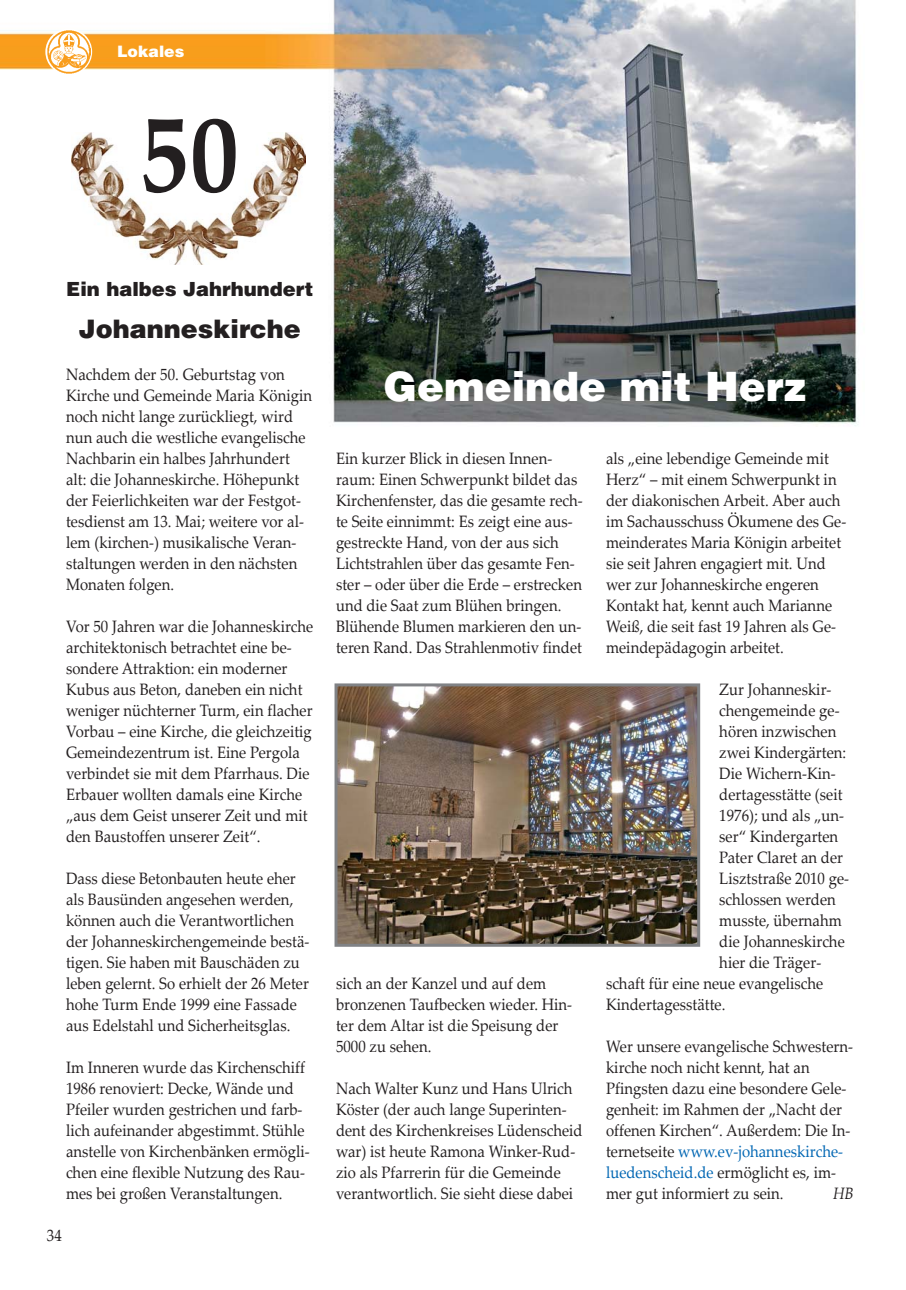
<style>
.page{position:relative;width:906px;height:1290px;background:#fff}
.page>*{position:absolute;margin:0;border:0;box-sizing:border-box;transform-origin:0 0}
.t1{font:700 108px "Palatino Linotype";color:#231f20;scale:.9 1}
.t2{font:900 40.5px "Helvetica";color:#fff}
.t3{font:900 25.5px "Helvetica";color:#231f20}
.t4{font:900 19.5px "Helvetica";color:#231f20}
.t5{font:16.5px/21px "Palatino Linotype";color:#231f20;scale:.9 1}
.t6{font:italic 16.5px "Palatino Linotype";color:#231f20;scale:.9 1}
.t7{font:900 15.75px "Helvetica";color:#fff}
.s1{color:#0066b3}
</style>
<div class="page">
<img style="left:1px;top:1px;width:857px;height:946px">
<img style="left:72px;top:133px;width:234px;height:131px">
<svg style="left:45px;top:28px;width:47px;height:47px"></svg>
<img style="left:48px;top:31px;width:42px;height:42px">
<img style="left:339px;top:687px;width:357px;height:256px">
<div style="left:335px;top:683px;width:365px;height:264px;border:3px solid #808285"></div>
<p class="t7" style="left:117px;top:46px;width:69px">Lokales</p>
<h1 class="t1" style="left:141px;top:112px;width:110px">50</h1>
<p class="t4" style="left:66px;top:282px;width:249px">Ein halbes Jahrhundert</p>
<h3 class="t3" style="left:79px;top:319px;width:224px">Johanneskirche</h3>
<p class="t5" style="left:66px;top:366px;width:275px">Nachdem der 50. Geburtstag von Kirche und Gemeinde Maria Königin noch nicht lange zurückliegt, wird nun auch die westliche evangelische Nachbarin ein halbes Jahrhundert alt: die Johanneskirche. Höhepunkt der Feierlichkeiten war der Festgot&shy;tesdienst am 13. Mai; weitere vor al&shy;lem (kirchen-) musikalische Veran&shy;staltungen werden in den nächsten Monaten folgen.</p>
<p class="t5" style="left:66px;top:618px;width:276px">Vor 50 Jahren war die Johanneskirche architektonisch betrachtet eine be&shy;sondere Attraktion: ein moderner Kubus aus Beton, daneben ein nicht weniger nüchterner Turm, ein flacher Vorbau – eine Kirche, die gleichzeitig Gemeindezentrum ist. Eine Pergola verbindet sie mit dem Pfarrhaus. Die Erbauer wollten damals eine Kirche „aus dem Geist unserer Zeit und mit den Baustoffen unserer Zeit“.</p>
<p class="t5" style="left:66px;top:870px;width:272px">Dass diese Betonbauten heute eher als Bausünden angesehen werden, können auch die Verantwortlichen der Johanneskirchengemeinde bestä&shy;tigen. Sie haben mit Bauschäden zu leben gelernt. So erhielt der 26 Meter hohe Turm Ende 1999 eine Fassade aus Edelstahl und Sicherheitsglas.</p>
<p class="t5" style="left:66px;top:1059px;width:272px">Im Inneren wurde das Kirchenschiff 1986 renoviert: Decke, Wände und Pfeiler wurden gestrichen und farb&shy;lich aufeinander abgestimmt. Stühle anstelle von Kirchenbänken ermögli&shy;chen eine flexible Nutzung des Rau&shy;mes bei großen Veranstaltungen.</p>
<p class="t5" style="left:47px;top:1227px;width:18px">34</p>
<h2 class="t2" style="left:384px;top:372px;width:424px">Gemeinde mit Herz</h2>
<p class="t5" style="left:336px;top:450px;width:276px">Ein kurzer Blick in diesen Innen&shy;raum: Einen Schwerpunkt bildet das Kirchenfenster, das die gesamte rech&shy;te Seite einnimmt: Es zeigt eine aus&shy;gestreckte Hand, von der aus sich Lichtstrahlen über das gesamte Fen&shy;ster – oder über die Erde – erstrecken und die Saat zum Blühen bringen.<br>Blühende Blumen markieren den un&shy;teren Rand. Das Strahlenmotiv findet</p>
<p class="t5" style="left:336px;top:975px;width:264px">sich an der Kanzel und auf dem bronzenen Taufbecken wieder. Hin&shy;ter dem Altar ist die Speisung der<br>5000 zu sehen.</p>
<p class="t5" style="left:336px;top:1080px;width:276px">Nach Walter Kunz und Hans Ulrich Köster (der auch lange Superinten&shy;dent des Kirchenkreises Lüdenscheid war) ist heute Ramona Winker-Rud&shy;zio als Pfarrerin für die Gemeinde verantwortlich. Sie sieht diese dabei</p>
<p class="t5" style="left:606px;top:450px;width:269px">als „eine lebendige Gemeinde mit Herz“ – mit einem Schwerpunkt in der diakonischen Arbeit. Aber auch im Sachausschuss Ökumene des Ge&shy;meinderates Maria Königin arbeitet sie seit Jahren engagiert mit. Und wer zur Johanneskirche engeren Kontakt hat, kennt auch Marianne Weiß, die seit fast 19 Jahren als Ge&shy;meindepädagogin arbeitet.</p>
<p class="t5" style="left:719px;top:681px;width:126px">Zur Johanneskir-</p>
<p class="t5" style="left:719px;top:702px;width:135px">chengemeinde ge-</p>
<p class="t5" style="left:719px;top:723px;width:132px">hören inzwischen</p>
<p class="t5" style="left:719px;top:744px;width:143px">zwei Kindergärten:</p>
<p class="t5" style="left:719px;top:765px;width:131px">Die Wichern-Kin-</p>
<p class="t5" style="left:719px;top:786px;width:138px">dertagesstätte (seit</p>
<p class="t5" style="left:719px;top:807px;width:140px">1976); und als „un-</p>
<p class="t5" style="left:719px;top:828px;width:134px">ser“ Kindergarten</p>
<p class="t5" style="left:719px;top:849px;width:139px">Pater Claret an der</p>
<p class="t5" style="left:719px;top:870px;width:146px">Lisztstraße 2010 ge-</p>
<p class="t5" style="left:719px;top:891px;width:131px">schlossen werden</p>
<p class="t5" style="left:719px;top:912px;width:138px">musste, übernahm</p>
<p class="t5" style="left:719px;top:933px;width:141px">die Johanneskirche</p>
<p class="t5" style="left:719px;top:954px;width:115px">hier die Träger-</p>
<p class="t5" style="left:606px;top:975px;width:243px">schaft für eine neue evangelische</p>
<p class="t5" style="left:606px;top:996px;width:134px">Kindertagesstätte.</p>
<p class="t5" style="left:606px;top:1038px;width:276px">Wer unsere evangelische Schwestern&shy;kirche noch nicht kennt, hat an Pfingsten dazu eine besondere Gele&shy;genheit: im Rahmen der „Nacht der offenen Kirchen“. Außerdem: Die In&shy;ternetseite <span class="s1">www.ev-johanneskirche&shy;luedenscheid.de</span> ermöglicht es, im&shy;mer gut informiert zu sein.</p>
<p class="t6" style="left:833px;top:1187px;width:24px">HB</p>
</div>
